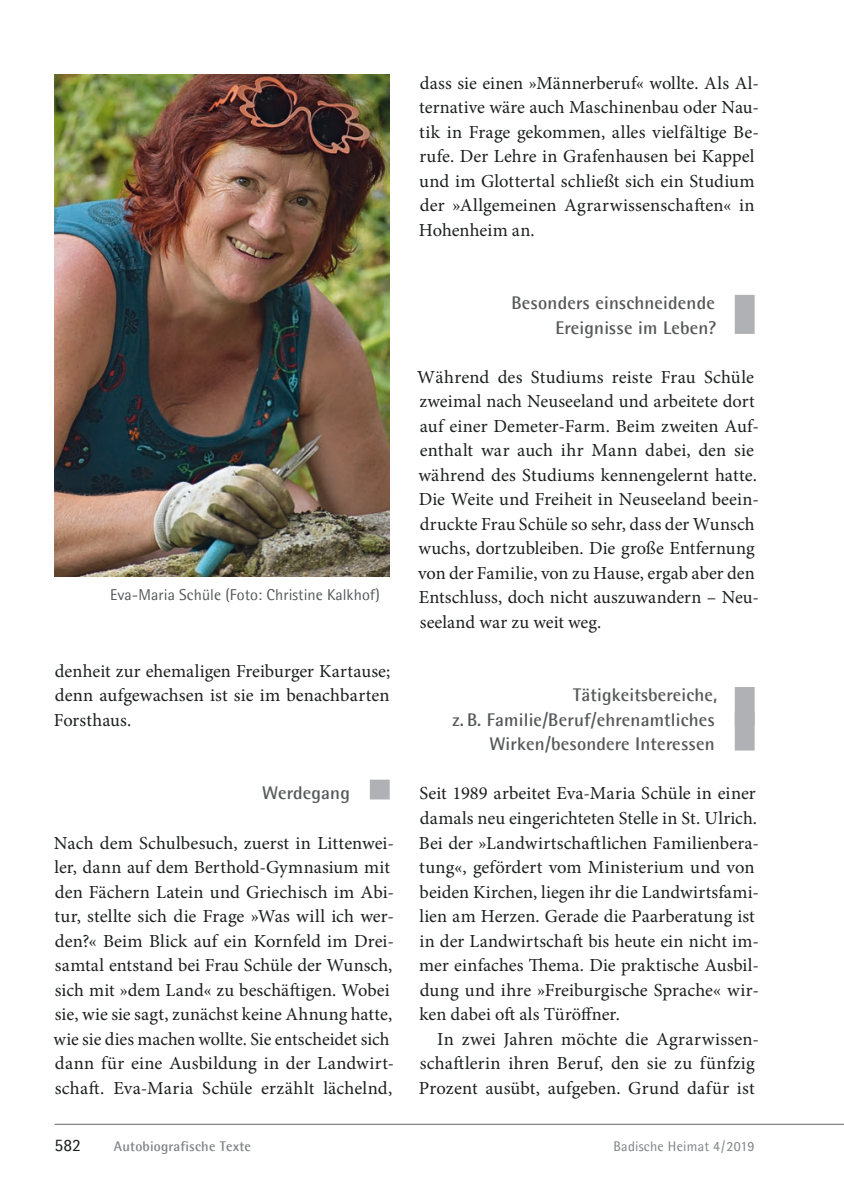
<style>
.page{position:relative;width:844px;height:1191px;background:#fff}
.page>*{position:absolute;margin:0;border:0;box-sizing:border-box;transform-origin:0 0}
.t1{font:18.38px/24.5px "Minion Pro";letter-spacing:.005em;color:#1d1e1f}
.t2{font:700 18.38px/24.5px "Agfa Rotis Semisans";letter-spacing:.01em;color:#57585a;text-align:right}
.t3{font:17.5px "Agfa Rotis Semisans";color:#1d1e1f}
.t4{font:15.75px "Agfa Rotis Semisans";letter-spacing:.005em;color:#57585a}
.t5{font:700 14px "Agfa Rotis Semisans";letter-spacing:.015em;color:#808285}
.t6{font:14px "Agfa Rotis Semisans";letter-spacing:.015em;color:#808285}
</style>
<div class="page">
<hr style="left:55px;top:1124px;width:788px;height:1px;background:#636366">
<div style="left:370px;top:779px;width:19px;height:20px;background:#b0b1b5"></div>
<div style="left:734px;top:295px;width:20px;height:39px;background:#b0b1b5"></div>
<div style="left:734px;top:687px;width:20px;height:39px;background:#b0b1b5"></div>
<div style="left:734px;top:711px;width:20px;height:39px;background:#b0b1b5"></div>
<img style="left:55px;top:74px;width:334px;height:503px">
<p class="t4" style="left:110px;top:585px;width:271px">Eva-Maria Schüle (Foto: Christine Kalkhof)</p>
<p class="t1" style="left:54px;top:660px;width:338px;text-align:justify">denheit zur ehemaligen Freiburger Kartause; denn aufgewachsen ist sie im benachbarten Forsthaus.</p>
<p class="t2" style="left:262px;top:780px;width:89px">Werdegang</p>
<p class="t1" style="left:53px;top:832px;width:342px">Nach dem Schulbesuch, zuerst in Littenwei&shy;ler, dann auf dem Berthold-Gymnasium mit den Fächern Latein und Griechisch im Abi&shy;tur, stellte sich die Frage »Was will ich wer&shy;den?« Beim Blick auf ein Kornfeld im Drei&shy;samtal entstand bei Frau Schüle der Wunsch, sich mit »dem Land« zu beschäftigen. Wobei sie, wie sie sagt, zunächst keine Ahnung hatte, wie sie dies machen wollte. Sie entscheidet sich dann für eine Ausbildung in der Landwirt&shy;schaft. Eva-Maria Schüle erzählt lächelnd,</p>
<p class="t1" style="left:419px;top:72px;width:341px">dass sie einen »Männerberuf« wollte. Als Al&shy;ternative wäre auch Maschinenbau oder Nau&shy;tik in Frage gekommen, alles vielfältige Be&shy;rufe. Der Lehre in Grafenhausen bei Kappel und im Glottertal schließt sich ein Studium der »Allgemeinen Agrarwissenschaften« in Hohenheim an.</p>
<p class="t2" style="left:511px;top:290px;width:207px">Besonders einschneidende<br>Ereignisse im Leben?</p>
<p class="t1" style="left:417px;top:366px;width:343px">Während des Studiums reiste Frau Schüle zweimal nach Neuseeland und arbeitete dort auf einer Demeter-Farm. Beim zweiten Auf&shy;enthalt war auch ihr Mann dabei, den sie während des Studiums kennengelernt hatte.<br>Die Weite und Freiheit in Neuseeland beein&shy;druckte Frau Schüle so sehr, dass der Wunsch wuchs, dortzubleiben. Die große Entfernung von der Familie, von zu Hause, ergab aber den Entschluss, doch nicht auszuwandern – Neu&shy;seeland war zu weit weg.</p>
<p class="t2" style="left:452px;top:682px;width:266px">Tätigkeitsbereiche,<br>z. B. Familie/Beruf/ehrenamtliches<br>Wirken/besondere Interessen</p>
<p class="t1" style="left:419px;top:783px;width:338px">Seit 1989 arbeitet Eva-Maria Schüle in einer</p>
<p class="t1" style="left:420px;top:807px;width:339px">damals neu eingerichteten Stelle in St. Ulrich.</p>
<p class="t1" style="left:419px;top:832px;width:341px">Bei der »Landwirtschaftlichen Familienbera-</p>
<p class="t1" style="left:419px;top:856px;width:337px">tung«, gefördert vom Ministerium und von</p>
<p class="t1" style="left:419px;top:881px;width:341px">beiden Kirchen, liegen ihr die Landwirtsfami-</p>
<p class="t1" style="left:419px;top:905px;width:337px">lien am Herzen. Gerade die Paarberatung ist</p>
<p class="t1" style="left:419px;top:930px;width:341px">in der Landwirtschaft bis heute ein nicht im-</p>
<p class="t1" style="left:419px;top:954px;width:341px">mer einfaches Thema. Die praktische Ausbil-</p>
<p class="t1" style="left:420px;top:979px;width:340px">dung und ihre »Freiburgische Sprache« wir-</p>
<p class="t1" style="left:419px;top:1003px;width:202px">ken dabei oft als Türöffner.</p>
<p class="t1" style="left:437px;top:1028px;width:323px">In zwei Jahren möchte die Agrarwissen-</p>
<p class="t1" style="left:419px;top:1052px;width:336px">schaftlerin ihren Beruf, den sie zu fünfzig</p>
<p class="t1" style="left:419px;top:1077px;width:337px">Prozent ausübt, aufgeben. Grund dafür ist</p>
<p class="t3" style="left:55px;top:1134px;width:28px">582</p>
<p class="t5" style="left:114px;top:1137px;width:139px">Autobiografische Texte</p>
<p class="t6" style="left:613px;top:1137px;width:142px">Badische Heimat 4 / 2019</p>
</div>
